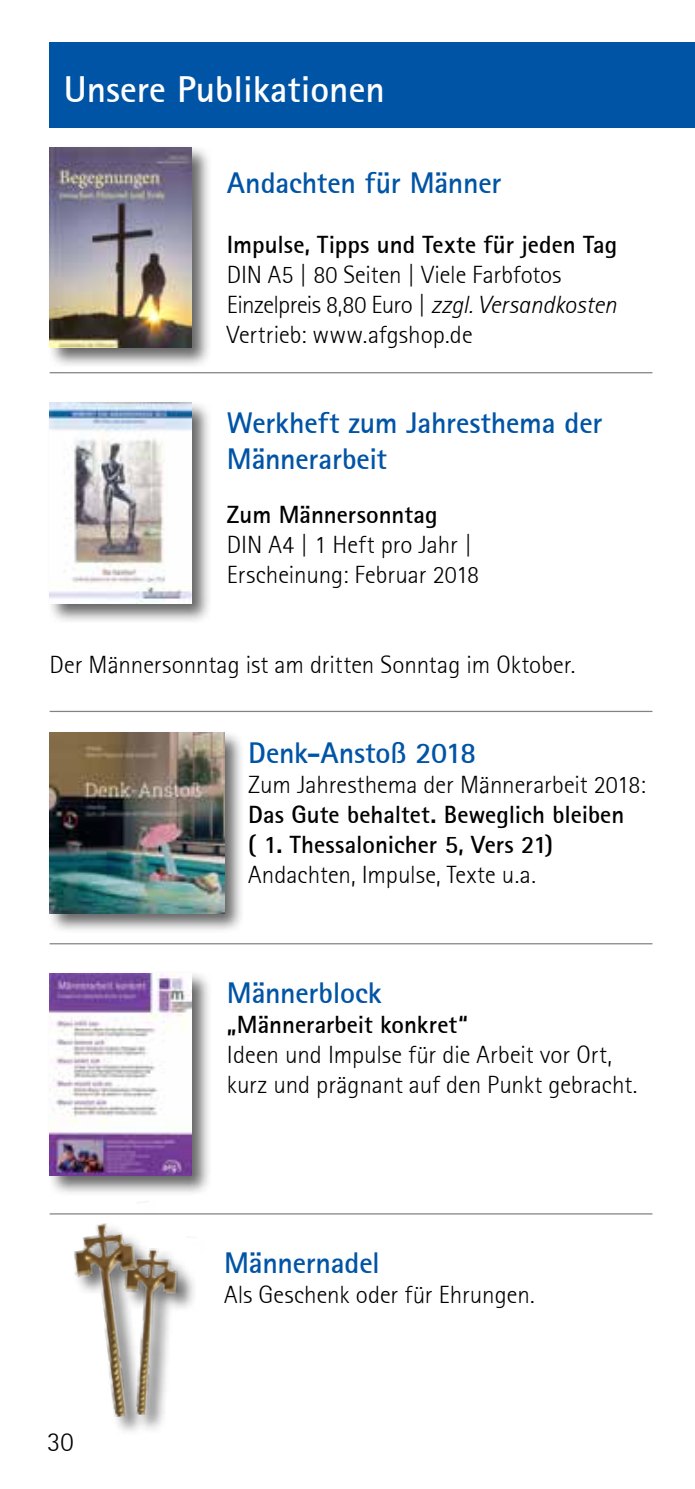
<style>
.page{position:relative;width:695px;height:1489px;background:#fff}
.page>*{position:absolute;margin:0;border:0;box-sizing:border-box;transform-origin:0 0}
.t1{font:37.5px "Rotis Sans Serif Bold 65";color:#fff}
.t2{font:30px/36px "Rotis Sans Serif Bold 65";letter-spacing:-.01em;color:#0054a6}
.t3{font:27.5px "Rotis Sans Serif Light 45";color:#000}
.t4{font:25px/30px "Rotis Sans Serif Light 45";color:#000}
.t5{font:25px/30px "Rotis Sans Serif Bold 65";color:#000}
.s1{font-family:"Rotis Sans Serif Light Italic 46"}
</style>
<div class="page">
<div style="left:50px;top:43px;width:644px;height:85px;background:#0054a6"></div>
<div style="left:47px;top:400px;width:165px;height:224px;background:#000;opacity:.6"></div>
<img style="left:50px;top:403px;width:141px;height:200px">
<div style="left:47px;top:971px;width:165px;height:225px;background:#000;opacity:.6"></div>
<img style="left:50px;top:973px;width:141px;height:202px">
<div style="left:47px;top:145px;width:165px;height:224px;background:#000;opacity:.6"></div>
<img style="left:50px;top:147px;width:141px;height:200px">
<div style="left:47px;top:729px;width:198px;height:205px;background:#000;opacity:.6"></div>
<img style="left:50px;top:733px;width:174px;height:180px">
<hr style="left:694px;top:43px;width:1px;height:85px;background:#0054a6">
<hr style="left:50px;top:372px;width:602px;height:1px;background:#808285">
<hr style="left:50px;top:710px;width:602px;height:2px;background:#808285">
<hr style="left:50px;top:943px;width:602px;height:1px;background:#808285">
<hr style="left:50px;top:1213px;width:602px;height:1px;background:#808285">
<img style="left:50px;top:1201px;width:128px;height:220px">
<div style="left:123px;top:1236px;width:88px;height:198px;background:#000;opacity:.6"></div>
<img style="left:105px;top:1233px;width:92px;height:183px">
<h1 class="t1" style="left:64px;top:65px;width:322px">Unsere Publikationen</h1>
<p class="t2" style="left:227px;top:164px;width:276px">Andachten für Männer</p>
<p class="t5" style="left:227px;top:229px;width:392px">Impulse, Tipps und Texte für jeden Tag</p>
<p class="t4" style="left:227px;top:259px;width:391px">DIN A5 | 80 Seiten | Viele Farbfotos<br>Einzelpreis 8,80 Euro | <span class="s1">zzgl. Versandkosten<br></span>Vertrieb: www.afgshop.de</p>
<p class="t2" style="left:227px;top:404px;width:377px">Werkheft zum Jahresthema der<br>Männerarbeit</p>
<p class="t5" style="left:227px;top:499px;width:212px">Zum Männersonntag</p>
<p class="t4" style="left:227px;top:529px;width:254px">DIN A4 | 1 Heft pro Jahr |<br>Erscheinung: Februar 2018</p>
<p class="t4" style="left:50px;top:649px;width:527px">Der Männersonntag ist am dritten Sonntag im Oktober.</p>
<p class="t2" style="left:248px;top:734px;width:229px">Denk-Anstoß 2018</p>
<p class="t4" style="left:248px;top:769px;width:399px">Zum Jahresthema der Männerarbeit 2018:</p>
<p class="t5" style="left:248px;top:799px;width:377px">Das Gute behaltet. Beweglich bleiben ( 1. Thessalonicher 5, Vers 21)</p>
<p class="t4" style="left:248px;top:859px;width:289px">Andachten, Impulse, Texte u.a.</p>
<p class="t2" style="left:227px;top:974px;width:156px">Männerblock</p>
<p class="t5" style="left:227px;top:1009px;width:242px">„Männerarbeit konkret“</p>
<p class="t4" style="left:227px;top:1039px;width:412px">Ideen und Impulse für die Arbeit vor Ort, kurz und prägnant auf den Punkt gebracht.</p>
<p class="t3" style="left:47px;top:1426px;width:28px">30</p>
<p class="t2" style="left:224px;top:1244px;width:157px">Männernadel</p>
<p class="t4" style="left:224px;top:1279px;width:312px">Als Geschenk oder für Ehrungen.</p>
</div>
